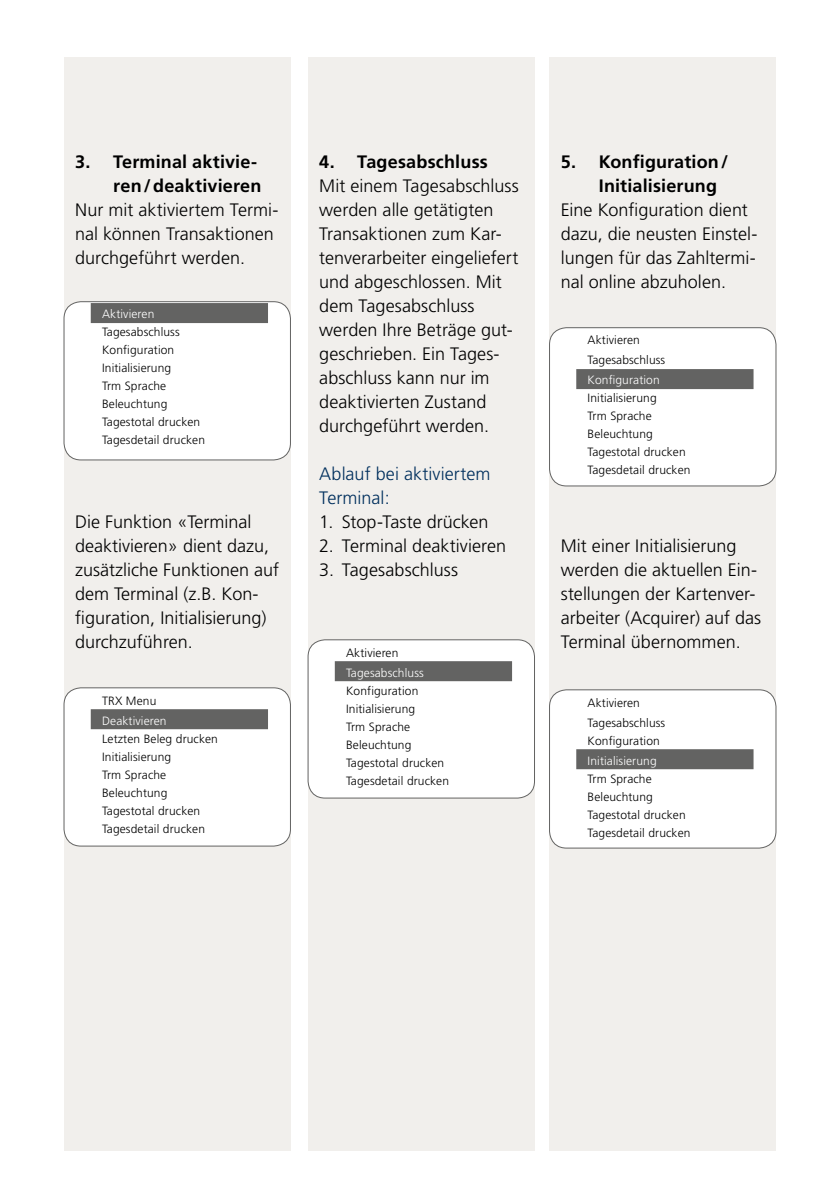
<style>
.page{position:relative;width:840px;height:1191px;background:#fff}
.page>*{position:absolute;margin:0;border:0;box-sizing:border-box;transform-origin:0 0}
.t1{font:300 18px/24px "Frutiger";color:#000}
.t2{font:700 18px/24px "Frutiger";letter-spacing:.01em;color:#000}
.t3{font:300 18px/24px "Frutiger";letter-spacing:.005em;color:#002f5d}
.t4{font:300 12px/18px "Frutiger";letter-spacing:.01em;color:#000}
.t5{font:300 12px "Frutiger";letter-spacing:.01em;color:#fff}
</style>
<div class="page">
<div style="left:308px;top:57px;width:226px;height:1093px;background:#f1efec"></div>
<div style="left:549px;top:57px;width:226px;height:1093px;background:#f1efec"></div>
<div style="left:64px;top:57px;width:226px;height:1093px;background:#f1efec"></div>
<div style="left:64px;top:302px;width:226px;height:158px;background:#fff;border-radius:17px"></div>
<div style="left:64px;top:301px;width:226px;height:159px;border:1px solid #636362;border-radius:17px"></div>
<div style="left:91px;top:303px;width:177px;height:20px;background:#636362"></div>
<div style="left:308px;top:640px;width:226px;height:158px;background:#fff;border-radius:17px"></div>
<div style="left:307px;top:639px;width:227px;height:159px;border:1px solid #636362;border-radius:17px"></div>
<div style="left:334px;top:661px;width:178px;height:20px;background:#636362"></div>
<div style="left:549px;top:690px;width:226px;height:158px;background:#fff;border-radius:17px"></div>
<div style="left:549px;top:689px;width:226px;height:159px;border:1px solid #636362;border-radius:17px"></div>
<div style="left:576px;top:749px;width:177px;height:20px;background:#636362"></div>
<div style="left:549px;top:328px;width:226px;height:158px;background:#fff;border-radius:17px"></div>
<div style="left:549px;top:327px;width:226px;height:159px;border:1px solid #636362;border-radius:17px"></div>
<div style="left:576px;top:369px;width:177px;height:20px;background:#636362"></div>
<div style="left:64px;top:688px;width:226px;height:158px;background:#fff;border-radius:17px"></div>
<div style="left:64px;top:687px;width:226px;height:159px;border:1px solid #636362;border-radius:17px"></div>
<div style="left:91px;top:709px;width:177px;height:20px;background:#636362"></div>
<p class="t2" style="left:75px;top:150px;width:188px;text-align:right">3. Terminal aktivie&shy;ren/deaktivieren</p>
<p class="t1" style="left:75px;top:198px;width:205px">Nur mit aktiviertem Termi&shy;nal können Transaktionen durchgeführt werden.</p>
<p class="t5" style="left:102px;top:307px;width:54px">Aktivieren</p>
<p class="t4" style="left:102px;top:323px;width:104px">Tagesabschluss<br>Konfiguration<br>Initialisierung<br>Trm Sprache<br>Beleuchtung<br>Tagestotal drucken<br>Tagesdetail drucken</p>
<p class="t1" style="left:75px;top:510px;width:205px">Die Funktion «Terminal deaktivieren» dient dazu, zusätzliche Funktionen auf dem Terminal (z.B. Kon&shy;figuration, Initialisierung) durchzuführen.</p>
<p class="t4" style="left:102px;top:691px;width:56px">TRX Menu</p>
<p class="t5" style="left:102px;top:713px;width:66px">Deaktivieren</p>
<p class="t4" style="left:102px;top:729px;width:117px">Letzten Beleg drucken<br>Initialisierung<br>Trm Sprache<br>Beleuchtung<br>Tagestotal drucken<br>Tagesdetail drucken</p>
<p class="t2" style="left:319px;top:150px;width:170px">4. Tagesabschluss</p>
<p class="t1" style="left:319px;top:174px;width:201px">Mit einem Tagesabschluss werden alle getätigten<br>Transaktionen zum Kar&shy;tenverarbeiter eingeliefert und abgeschlossen. Mit dem Tagesabschluss werden Ihre Beträge gut&shy;geschrieben. Ein Tages&shy;abschluss kann nur im deaktivierten Zustand durchgeführt werden.</p>
<p class="t3" style="left:319px;top:462px;width:172px">Ablauf bei aktiviertem<br>Terminal:</p>
<p class="t1" style="left:319px;top:510px;width:171px">1. Stop-Taste drücken</p>
<p class="t1" style="left:319px;top:534px;width:188px">2. Terminal deaktivieren</p>
<p class="t1" style="left:319px;top:558px;width:140px">3. Tagesabschluss</p>
<p class="t4" style="left:346px;top:643px;width:54px">Aktivieren</p>
<p class="t5" style="left:346px;top:665px;width:79px">Tagesabschluss</p>
<p class="t4" style="left:346px;top:681px;width:104px">Konfiguration<br>Initialisierung<br>Trm Sprache<br>Beleuchtung<br>Tagestotal drucken<br>Tagesdetail drucken</p>
<p class="t2" style="left:598px;top:150px;width:131px;text-indent:-38px">5. Konfiguration/<br>Initialisierung</p>
<p class="t1" style="left:560px;top:198px;width:198px">Eine Konfiguration dient dazu, die neusten Einstel&shy;lungen für das Zahltermi&shy;nal online abzuholen.</p>
<p class="t4" style="left:587px;top:330px;width:79px;line-height:20px">Aktivieren<br>Tagesabschluss</p>
<p class="t5" style="left:587px;top:373px;width:74px">Konfiguration</p>
<p class="t4" style="left:587px;top:389px;width:104px">Initialisierung<br>Trm Sprache<br>Beleuchtung<br>Tagestotal drucken<br>Tagesdetail drucken</p>
<p class="t1" style="left:560px;top:534px;width:202px">Mit einer Initialisierung werden die aktuellen Ein&shy;stellungen der Kartenver&shy;arbeiter (Acquirer) auf das<br>Terminal übernommen.</p>
<p class="t4" style="left:587px;top:692px;width:79px;line-height:20px">Aktivieren<br>Tagesabschluss</p>
<p class="t4" style="left:587px;top:731px;width:74px">Konfiguration</p>
<p class="t5" style="left:587px;top:753px;width:71px">Initialisierung</p>
<p class="t4" style="left:587px;top:769px;width:104px">Trm Sprache<br>Beleuchtung<br>Tagestotal drucken<br>Tagesdetail drucken</p>
</div>
